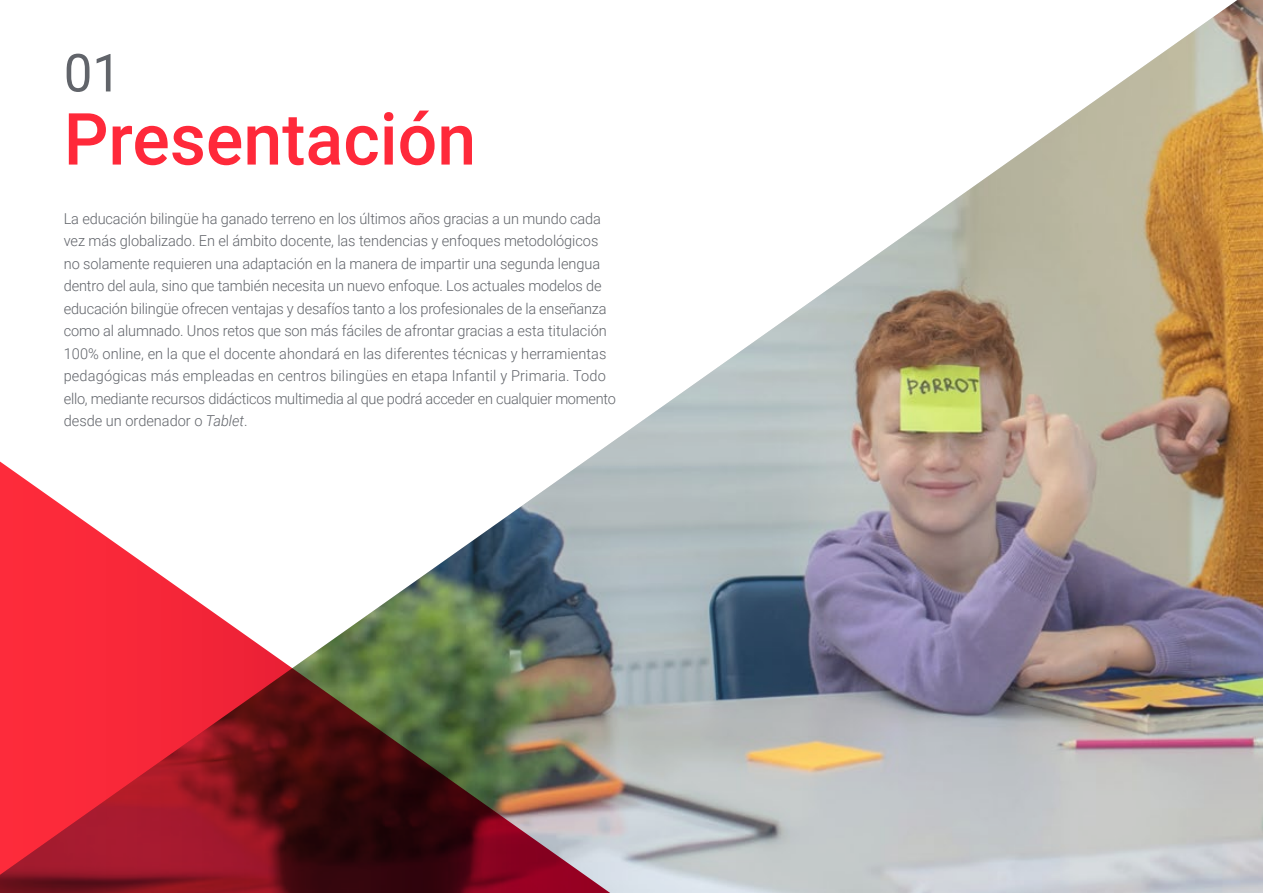
<style>
.page{position:relative;width:1263px;height:893px;background:#fff}
.page>*{position:absolute;margin:0;border:0;box-sizing:border-box;transform-origin:0 0}
.t1{font:500 72px "Roboto";color:#ff293a}
.t2{font:52.5px "Roboto";color:#61646a}
.t3{font:300 15px/22.5px "Roboto";letter-spacing:-.01em;color:#61646a}
.s1{font-style:italic}
</style>
<div class="page">
<img style="left:607px;top:0;width:656px;height:893px">
<svg style="left:0;top:446px;width:640px;height:447px"></svg>
<h2 class="t2" style="left:64px;top:36px;width:59px">01</h2>
<h1 class="t1" style="left:64px;top:89px;width:414px">Presentación</h1>
<p class="t3" style="left:64px;top:207px;width:554px">La educación bilingüe ha ganado terreno en los últimos años gracias a un mundo cada vez más globalizado. En el ámbito docente, las tendencias y enfoques metodológicos no solamente requieren una adaptación en la manera de impartir una segunda lengua dentro del aula, sino que también necesita un nuevo enfoque. Los actuales modelos de educación bilingüe ofrecen ventajas y desafíos tanto a los profesionales de la enseñanza como al alumnado. Unos retos que son más fáciles de afrontar gracias a esta titulación 100% online, en la que el docente ahondará en las diferentes técnicas y herramientas pedagógicas más empleadas en centros bilingües en etapa Infantil y Primaria. Todo ello, mediante recursos didácticos multimedia al que podrá acceder en cualquier momento desde un ordenador o <span class="s1">Tablet</span>.</p>
</div>
